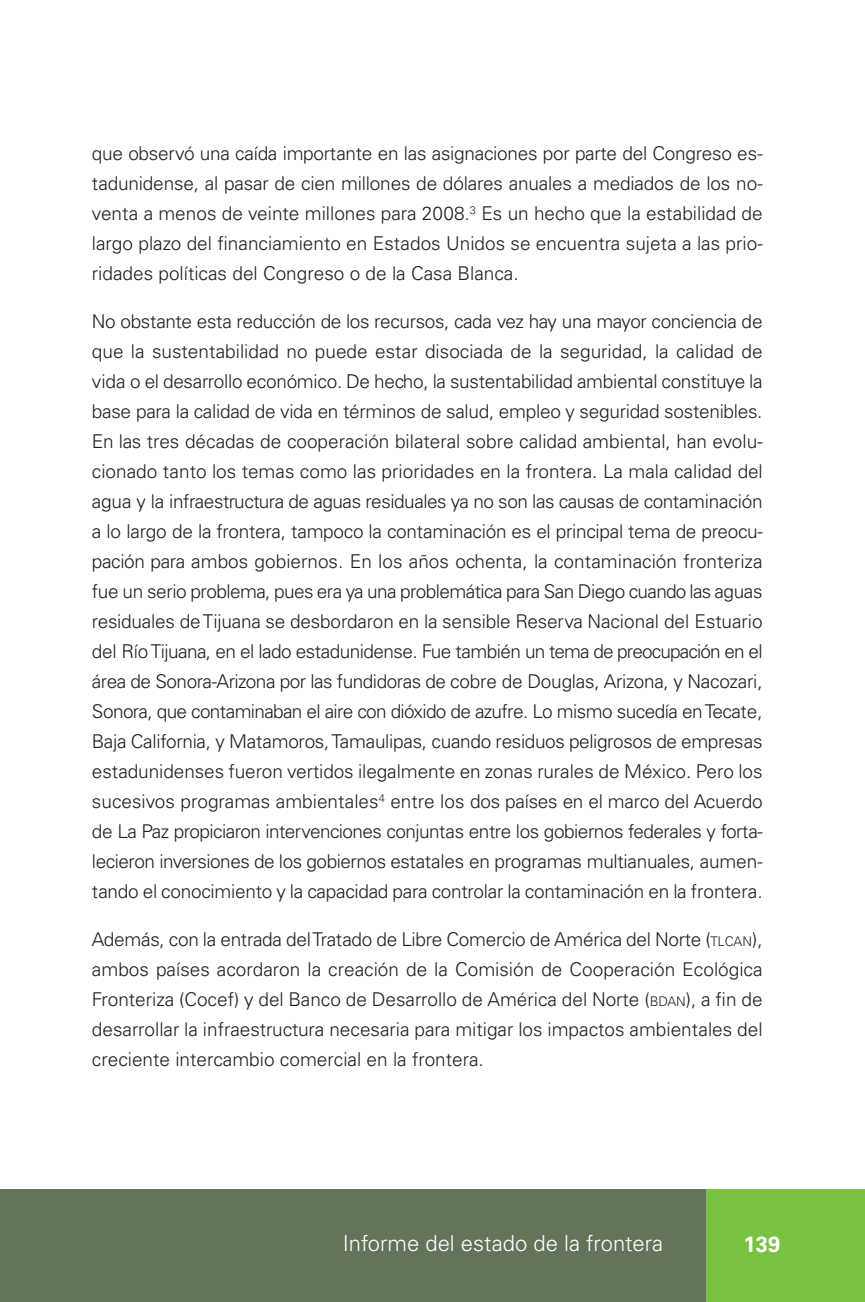
<style>
.page{position:relative;width:865px;height:1302px;background:#fff}
.page>*{position:absolute;margin:0;border:0;box-sizing:border-box;transform-origin:0 0}
.t1{font:300 22px "Univers LT Std";color:#fff}
.t2{font:700 22px "Univers LT Std";color:#fff}
.Texto{font:300 19px/30px "Univers LT Std";color:#231f20;text-align:justify}
.s1{font-size:13.4px}
</style>
<div class="page">
<div style="left:701px;top:1189px;width:163px;height:113px;background:#79c142"></div>
<div style="left:0;top:1189px;width:705px;height:113px;background:#63745a"></div>
<p class="Texto" style="left:92px;top:138px;width:672px">que observó una caída importante en las asignaciones por parte del Congreso es&shy;tadunidense, al pasar de cien millones de dólares anuales a mediados de los no&shy;venta a menos de veinte millones para 2008.<sup>3</sup> Es un hecho que la estabilidad de largo plazo del financiamiento en Estados Unidos se encuentra sujeta a las prio&shy;ridades políticas del Congreso o de la Casa Blanca.</p>
<p class="Texto" style="left:92px;top:306px;width:672px">No obstante esta reducción de los recursos, cada vez hay una mayor conciencia de que la sustentabilidad no puede estar disociada de la seguridad, la calidad de vida o el desarrollo económico. De hecho, la sustentabilidad ambiental constituye la base para la calidad de vida en términos de salud, empleo y seguridad sostenibles.<br>En las tres décadas de cooperación bilateral sobre calidad ambiental, han evolu&shy;cionado tanto los temas como las prioridades en la frontera. La mala calidad del agua y la infraestructura de aguas residuales ya no son las causas de contaminación a lo largo de la frontera, tampoco la contaminación es el principal tema de preocu&shy;pación para ambos gobiernos. En los años ochenta, la contaminación fronteriza fue un serio problema, pues era ya una problemática para San Diego cuando las aguas residuales de Tijuana se desbordaron en la sensible Reserva Nacional del Estuario del Río Tijuana, en el lado estadunidense. Fue también un tema de preocupación en el área de Sonora-Arizona por las fundidoras de cobre de Douglas, Arizona, y Nacozari, Sonora, que contaminaban el aire con dióxido de azufre. Lo mismo sucedía en Tecate, Baja California, y Matamoros, Tamaulipas, cuando residuos peligrosos de empresas estadunidenses fueron vertidos ilegalmente en zonas rurales de México. Pero los sucesivos programas ambientales<sup>4</sup> entre los dos países en el marco del Acuerdo de La Paz propiciaron intervenciones conjuntas entre los gobiernos federales y forta&shy;lecieron inversiones de los gobiernos estatales en programas multianuales, aumen&shy;tando el conocimiento y la capacidad para controlar la contaminación en la frontera.</p>
<p class="Texto" style="left:92px;top:924px;width:672px">Además, con la entrada del Tratado de Libre Comercio de América del Norte (<span class="s1">TLCAN</span>), ambos países acordaron la creación de la Comisión de Cooperación Ecológica Fronteriza (Cocef) y del Banco de Desarrollo de América del Norte (<span class="s1">BDAN</span>), a fin de desarrollar la infraestructura necesaria para mitigar los impactos ambientales del creciente intercambio comercial en la frontera.</p>
<p class="t1" style="left:343px;top:1230px;width:322px">Informe del estado de la frontera</p>
<p class="t2" style="left:743px;top:1231px;width:38px">139</p>
</div>
